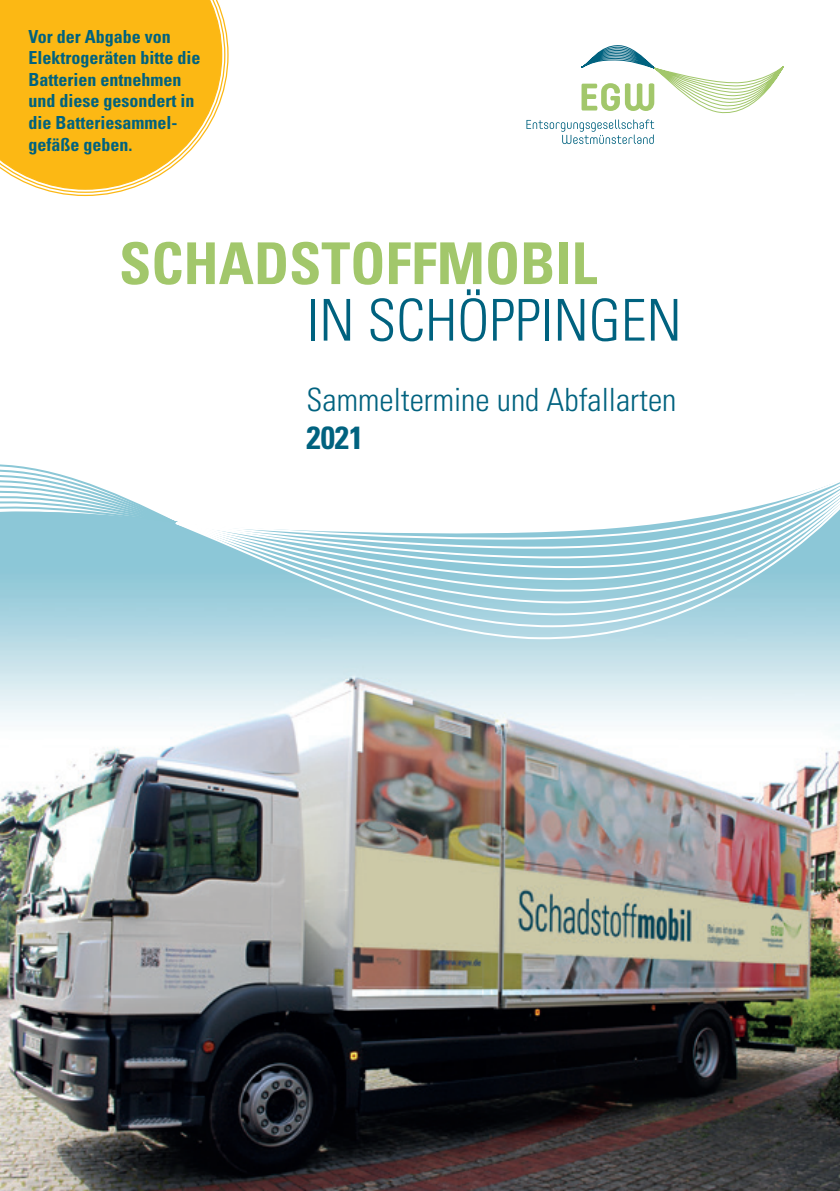
<style>
.page{position:relative;width:840px;height:1191px;background:#fff}
.page>*{position:absolute;margin:0;border:0;box-sizing:border-box;transform-origin:0 0}
.t1{font:700 condensed 57.6px "Univers";color:#a2c76b}
.t2{font:300 condensed 57.6px "Univers";color:#00627f}
.t3{font:300 condensed 32px "Univers";color:#00627f}
.t4{font:700 condensed 32px "Univers";color:#00627f}
.t5{font:700 condensed 18px/21.6px "Univers";color:#00627f}
</style>
<div class="page">
<svg style="left:0;top:464px;width:82px;height:17px"></svg>
<img style="left:0;top:481px;width:839px;height:710px">
<svg style="left:173px;top:481px;width:666px;height:161px"></svg>
<svg style="left:56px;top:24px;width:172px;height:172px"></svg>
<svg style="left:44px;top:13px;width:181px;height:180px"></svg>
<svg style="left:0;top:0;width:222px;height:190px;background:#fcbf2b"></svg>
<svg style="left:526px;top:45px;width:257px;height:99px"></svg>
<p class="t5" style="left:28px;top:25px;width:174px">Vor der Abgabe von<br>Elektrogeräten bitte die<br>Batterien entnehmen und diese gesondert in die Batteriesammel&shy;gefäße geben.</p>
<h1 class="t1" style="left:119px;top:228px;width:479px">SCHADSTOFFMOBIL</h1>
<h1 class="t2" style="left:306px;top:286px;width:376px">IN SCHÖPPINGEN</h1>
<h2 class="t3" style="left:306px;top:380px;width:371px">Sammeltermine und Abfallarten</h2>
<h2 class="t4" style="left:306px;top:418px;width:58px">2021</h2>
</div>
